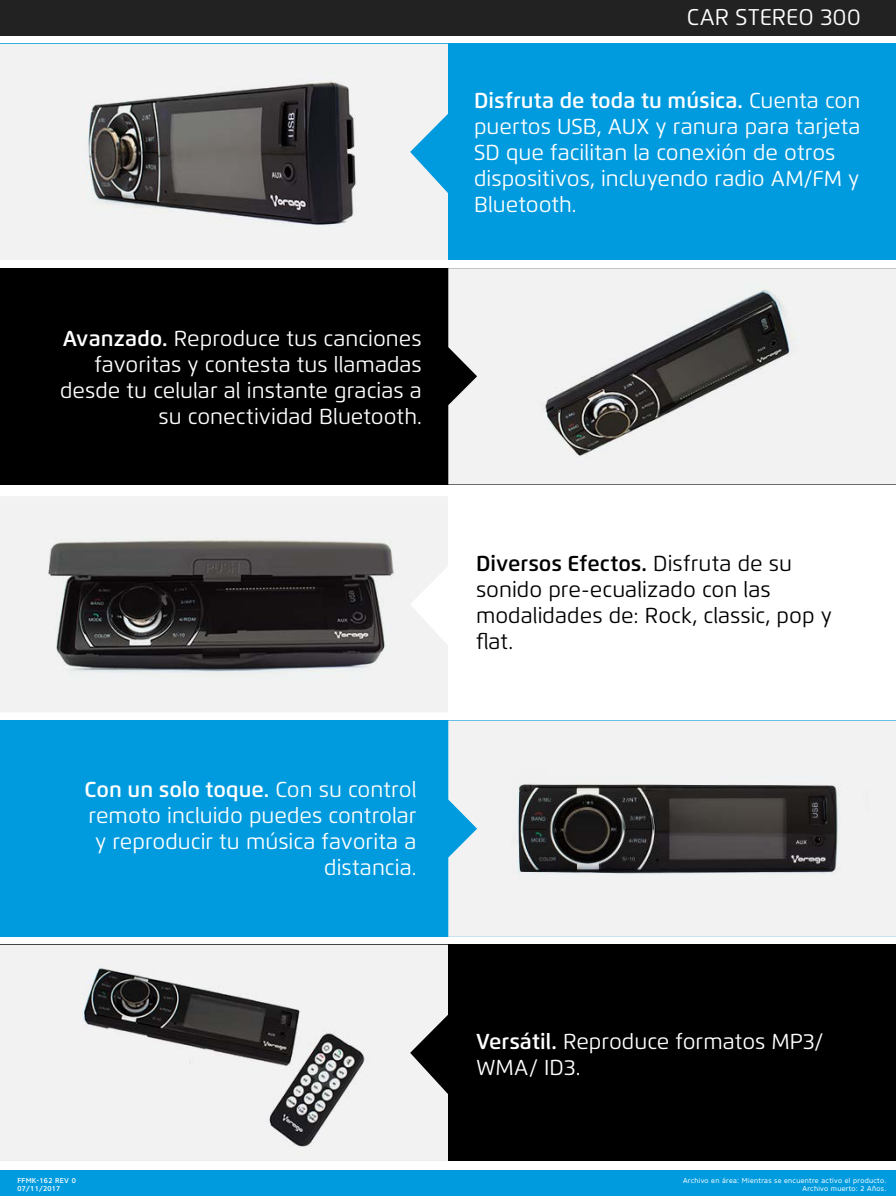
<style>
.page{position:relative;width:896px;height:1196px;background:#fff}
.page>*{position:absolute;margin:0;border:0;box-sizing:border-box;transform-origin:0 0}
.t1{font:22.75px "Flexo";color:#fff}
.t2{font:21.61px/25.9px "Flexo";color:#fff}
.t3{font:21.61px/25.9px "Flexo";color:#000}
.t4{font:7px/7.9px "Core Sans N45";letter-spacing:.04em;color:#fff;text-align:right}
.t5{font:500 7px/7.9px "Core Sans N55";letter-spacing:.04em;color:#fff}
.s1{font-weight:600}
</style>
<div class="page">
<div style="left:0;top:268px;width:895px;height:216px;background:#000"></div>
<div style="left:0;top:720px;width:896px;height:216px;background:#009bde"></div>
<div style="left:0;top:44px;width:896px;height:216px;background:#009bde"></div>
<div style="left:0;top:944px;width:896px;height:216px;background:#000"></div>
<div style="left:0;top:1170px;width:896px;height:25px;background:#009bde"></div>
<img style="left:0;top:44px;width:448px;height:216px">
<img style="left:0;top:496px;width:448px;height:216px">
<img style="left:0;top:944px;width:448px;height:216px">
<img style="left:448px;top:268px;width:448px;height:216px">
<img style="left:448px;top:720px;width:448px;height:216px">
<div style="left:0;top:0;width:896px;height:35px;background:#222223"></div>
<p class="t2" style="left:60px;top:325px;width:363px;text-align:right"><span class="s1">Avanzado.</span> Reproduce tus canciones favoritas y contesta tus llamadas desde tu celular al instante gracias a su conectividad Bluetooth.</p>
<p class="t2" style="left:85px;top:776px;width:334px;text-align:right"><span class="s1">Con un solo toque.</span> Con su control remoto incluido puedes controlar y reproducir tu música favorita a distancia.</p>
<p class="t1" style="left:687px;top:3px;width:176px">CAR STEREO 300</p>
<p class="t2" style="left:474px;top:88px;width:388px"><span class="s1">Disfruta de toda tu música.</span> Cuenta con puertos USB, AUX y ranura para tarjeta<br>SD que facilitan la conexión de otros dispositivos, incluyendo radio AM/FM y<br>Bluetooth.</p>
<p class="t3" style="left:476px;top:550px;width:357px"><span class="s1">Diversos Efectos.</span> Disfruta de su sonido pre-ecualizado con las modalidades de: Rock, classic, pop y flat.</p>
<p class="t5" style="left:18px;top:1176px;width:60px">FFMK-162 REV 0<br>07/11/2017</p>
<p class="t2" style="left:476px;top:1028px;width:349px"><span class="s1">Versátil.</span> Reproduce formatos MP3/<br>WMA/ ID3.</p>
<p class="t4" style="left:683px;top:1176px;width:205px">Archivo en área: Mientras se encuentre activo el producto.<br>Archivo muerto: 2 Años.</p>
</div>
